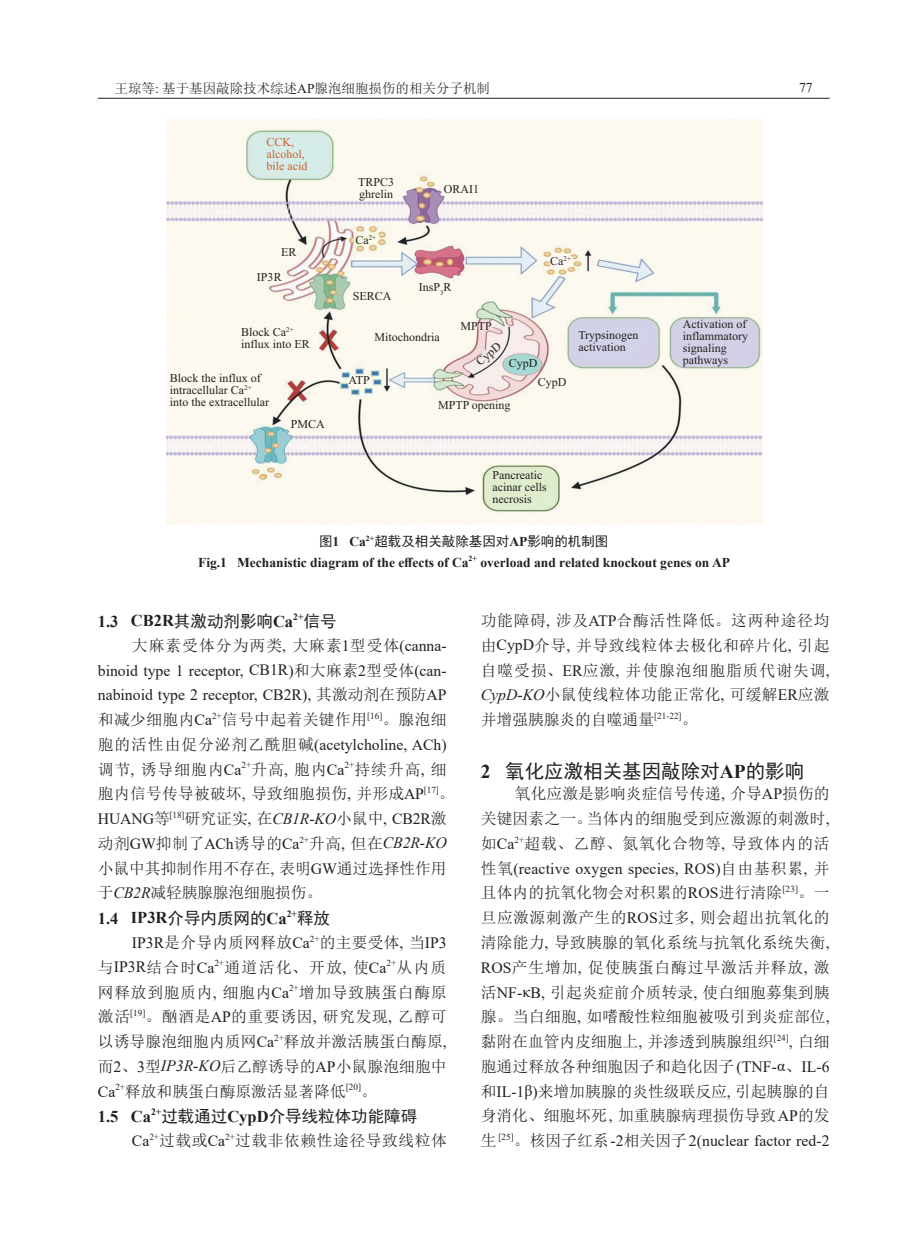
<style>
.page{position:relative;width:919px;height:1238px;background:#fff}
.page>*{position:absolute;margin:0;border:0;box-sizing:border-box;transform-origin:0 0}
.标题1{font:19.5px "Sim Hei";color:#231f20}
.标题2{font:700 16.5px "Times New Roman";color:#231f20}
.标题2-2{font:16.5px "Sim Hei";color:#231f20}
.正文{font:15.75px/24.8px "Sim Sun";letter-spacing:.01em;color:#231f20;text-align:justify}
.正文-2{font:15.75px "Sim Sun";letter-spacing:.035em;color:#231f20}
.表头_图题{font:700 13.5px "Times New Roman";color:#231f20}
.t1{font:13.5px "Sim Sun";color:#231f20}
.表头_图题-2{font:13.5px "Sim Hei";color:#231f20}
.t2{font:13.5px "Times New Roman";color:#231f20}
.t3{font:12px/12px "Times New Roman";color:#231f20}
.t4{font:12px/12px "Times New Roman";color:#cd612b}
.s1{font-family:"Times New Roman"}
.s2{font-family:"Times New Roman";font-weight:700}
.s3{font-family:"Sim Hei";font-weight:400}
.s4{font-family:"Times New Roman";font-style:italic}
</style>
<div class="page">
<hr style="left:98px;top:98px;width:731px;height:1px;background:#231f20">
<img style="left:167px;top:119px;width:595px;height:405px">
<p class="t1" style="left:114px;top:81px;width:377px">王琼等<span class="s1">:</span> 基于基因敲除技术综述<span class="s1">AP</span>腺泡细胞损伤的相关分子机制</p>
<p class="t2" style="left:799px;top:78px;width:15px">77</p>
<p class="t4" style="left:266px;top:138px;width:42px">CCK, alcohol, bile acid</p>
<p class="t3" style="left:257px;top:240px;width:41px;line-height:25.5px;text-indent:24px">ER<br>IP3R</p>
<p class="t3" style="left:241px;top:327px;width:70px">Block Ca<sup>2+ </sup>influx into ER</p>
<p class="t3" style="left:170px;top:373px;width:101px">Block the influx of intracellular Ca<sup>2+ </sup>into the extracellular</p>
<p class="t3" style="left:291px;top:419px;width:36px">PMCA</p>
<p class="t3" style="left:358px;top:177px;width:38px">TRPC3 ghrelin</p>
<p class="t3" style="left:444px;top:184px;width:37px">ORAI1</p>
<p class="t3" style="left:355px;top:235px;width:22px">Ca<sup>2+</sup></p>
<p class="t3" style="left:352px;top:291px;width:40px">SERCA</p>
<p class="t3" style="left:418px;top:282px;width:34px">InsP<sub>3</sub>R</p>
<p class="t3" style="left:550px;top:256px;width:22px">Ca<sup>2+</sup></p>
<p class="t3" style="left:374px;top:332px;width:67px">Mitochondria</p>
<p class="t3" style="left:348px;top:375px;width:23px">ATP</p>
<p class="t3" style="left:682px;top:319px;width:67px">Activation of inflammatory signaling</p>
<p class="t3" style="left:460px;top:321px;width:33px">MPTP</p>
<p class="t3" style="left:578px;top:330px;width:62px">Trypsinogen activation</p>
<p class="t3" style="left:474px;top:359px;width:30px;rotate:-40deg">CypD</p>
<p class="t3" style="left:509px;top:358px;width:30px">CypD</p>
<p class="t3" style="left:682px;top:355px;width:47px">pathways</p>
<p class="t3" style="left:538px;top:377px;width:30px">CypD</p>
<p class="t3" style="left:438px;top:400px;width:74px">MPTP opening</p>
<p class="t3" style="left:492px;top:470px;width:56px">Pancreatic acinar cells necrosis</p>
<p class="表头_图题-2" style="left:319px;top:535px;width:291px">图<span class="s2">1 Ca</span><sup>2+</sup>超载及相关敲除基因对<span class="s2">AP</span>影响的机制图</p>
<p class="表头_图题" style="left:198px;top:552px;width:533px">Fig.1 Mechanistic diagram of the effects of Ca<sup>2+</sup> overload and related knockout genes on AP</p>
<p class="标题2" style="left:98px;top:609px;width:240px">1.3 CB2R<span class="s3">其激动剂影响</span>Ca<sup>2+</sup><span class="s3">信号</span></p>
<p class="正文" style="left:98px;top:632px;width:358px;text-align:left;text-indent:34px">大麻素受体分为两类<span class="s1">,</span> 大麻素<span class="s1">1</span>型受体<span class="s1">(canna&shy;binoid type 1 receptor, CB1R)</span>和大麻素<span class="s1">2</span>型受体<span class="s1">(can&shy;nabinoid type 2 receptor, CB2R),</span> 其激动剂在预防<span class="s1">AP</span>和减少细胞内<span class="s1">Ca</span><sup>2+</sup>信号中起着关键作用<sup>[16]</sup>。腺泡细胞的活性由促分泌剂乙酰胆碱<span class="s1">(acetylcholine, ACh)</span>调节<span class="s1">,</span> 诱导细胞内<span class="s1">Ca</span><sup>2+</sup>升高<span class="s1">,</span> 胞内<span class="s1">Ca</span><sup>2+</sup>持续升高<span class="s1">,</span> 细胞内信号传导被破坏<span class="s1">,</span> 导致细胞损伤<span class="s1">,</span> 并形成<span class="s1">AP</span><sup>[17]</sup>。<span class="s1">HUANG</span>等<sup>[18]</sup>研究证实<span class="s1">,</span> 在<span class="s4">CB1R-KO</span>小鼠中<span class="s1">, CB2R</span>激动剂<span class="s1">GW</span>抑制了<span class="s1">ACh</span>诱导的<span class="s1">Ca</span><sup>2+</sup>升高<span class="s1">,</span> 但在<span class="s4">CB2R-KO</span>小鼠中其抑制作用不存在<span class="s1">,</span> 表明<span class="s1">GW</span>通过选择性作用于<span class="s4">CB2R</span>减轻胰腺腺泡细胞损伤。</p>
<p class="标题2" style="left:98px;top:906px;width:234px">1.4 IP3R<span class="s3">介导内质网的</span>Ca<sup>2+</sup><span class="s3">释放</span></p>
<p class="正文" style="left:98px;top:929px;width:350px;text-indent:34px"><span class="s1">IP3R</span>是介导内质网释放<span class="s1">Ca</span><sup>2+</sup>的主要受体<span class="s1">,</span> 当<span class="s1">IP3</span>与<span class="s1">IP3R</span>结合时<span class="s1">Ca</span><sup>2+</sup>通道活化、开放<span class="s1">,</span> 使<span class="s1">Ca</span><sup>2+</sup>从内质网释放到胞质内<span class="s1">,</span> 细胞内<span class="s1">Ca</span><sup>2+</sup>增加导致胰蛋白酶原激活<sup>[19]</sup>。酗酒是<span class="s1">AP</span>的重要诱因<span class="s1">,</span> 研究发现<span class="s1">,</span> 乙醇可以诱导腺泡细胞内质网<span class="s1">Ca</span><sup>2+</sup>释放并激活胰蛋白酶原<span class="s1">,</span>而<span class="s1">2</span>、<span class="s1">3</span>型<span class="s4">IP3R-KO</span>后乙醇诱导的<span class="s1">AP</span>小鼠腺泡细胞中<span class="s1">Ca</span><sup>2+</sup>释放和胰蛋白酶原激活显著降低<sup>[20]</sup>。</p>
<p class="标题2-2" style="left:98px;top:1107px;width:321px"><span class="s2">1.5 Ca</span><sup>2+</sup>过载通过<span class="s2">CypD</span>介导线粒体功能障碍</p>
<p class="正文-2" style="left:132px;top:1132px;width:316px"><span class="s1">Ca</span><sup>2+</sup>过载或<span class="s1">Ca</span><sup>2+</sup>过载非依赖性途径导致线粒体</p>
<p class="正文" style="left:480px;top:608px;width:350px">功能障碍<span class="s1">,</span> 涉及<span class="s1">ATP</span>合酶活性降低。这两种途径均由<span class="s1">CypD</span>介导<span class="s1">,</span> 并导致线粒体去极化和碎片化<span class="s1">,</span> 引起自噬受损、<span class="s1">ER</span>应激<span class="s1">,</span> 并使腺泡细胞脂质代谢失调<span class="s1">, </span><span class="s4">CypD-KO</span>小鼠使线粒体功能正常化<span class="s1">,</span> 可缓解<span class="s1">ER</span>应激并增强胰腺炎的自噬通量<sup>[21-22]</sup>。</p>
<p class="标题1" style="left:480px;top:761px;width:325px"><span class="s2">2</span> 氧化应激相关基因敲除对<span class="s2">AP</span>的影响</p>
<p class="正文" style="left:480px;top:781px;width:350px;text-indent:34px">氧化应激是影响炎症信号传递<span class="s1">,</span> 介导<span class="s1">AP</span>损伤的关键因素之一。当体内的细胞受到应激源的刺激时<span class="s1">,</span>如<span class="s1">Ca</span><sup>2+</sup>超载、乙醇、氮氧化合物等<span class="s1">,</span> 导致体内的活性氧<span class="s1">(reactive oxygen species, ROS)</span>自由基积累<span class="s1">,</span> 并且体内的抗氧化物会对积累的<span class="s1">ROS</span>进行清除<sup>[23]</sup>。一旦应激源刺激产生的<span class="s1">ROS</span>过多<span class="s1">,</span> 则会超出抗氧化的清除能力<span class="s1">,</span> 导致胰腺的氧化系统与抗氧化系统失衡<span class="s1">, ROS</span>产生增加<span class="s1">,</span> 促使胰蛋白酶过早激活并释放<span class="s1">,</span> 激活<span class="s1">NF-κB,</span> 引起炎症前介质转录<span class="s1">,</span> 使白细胞募集到胰腺。当白细胞<span class="s1">,</span> 如嗜酸性粒细胞被吸引到炎症部位<span class="s1">,</span>黏附在血管内皮细胞上<span class="s1">,</span> 并渗透到胰腺组织<sup>[24]</sup><span class="s1">,</span> 白细胞通过释放各种细胞因子和趋化因子<span class="s1">(TNF-α</span>、<span class="s1">IL-6</span>和<span class="s1">IL-1β)</span>来增加胰腺的炎性级联反应<span class="s1">,</span> 引起胰腺的自身消化、细胞坏死<span class="s1">,</span> 加重胰腺病理损伤导致<span class="s1">AP</span>的发生 <sup>[25]</sup>。核因子红系<span class="s1">-2</span>相关因子<span class="s1">2(nuclear factor red-2</span></p>
</div>
